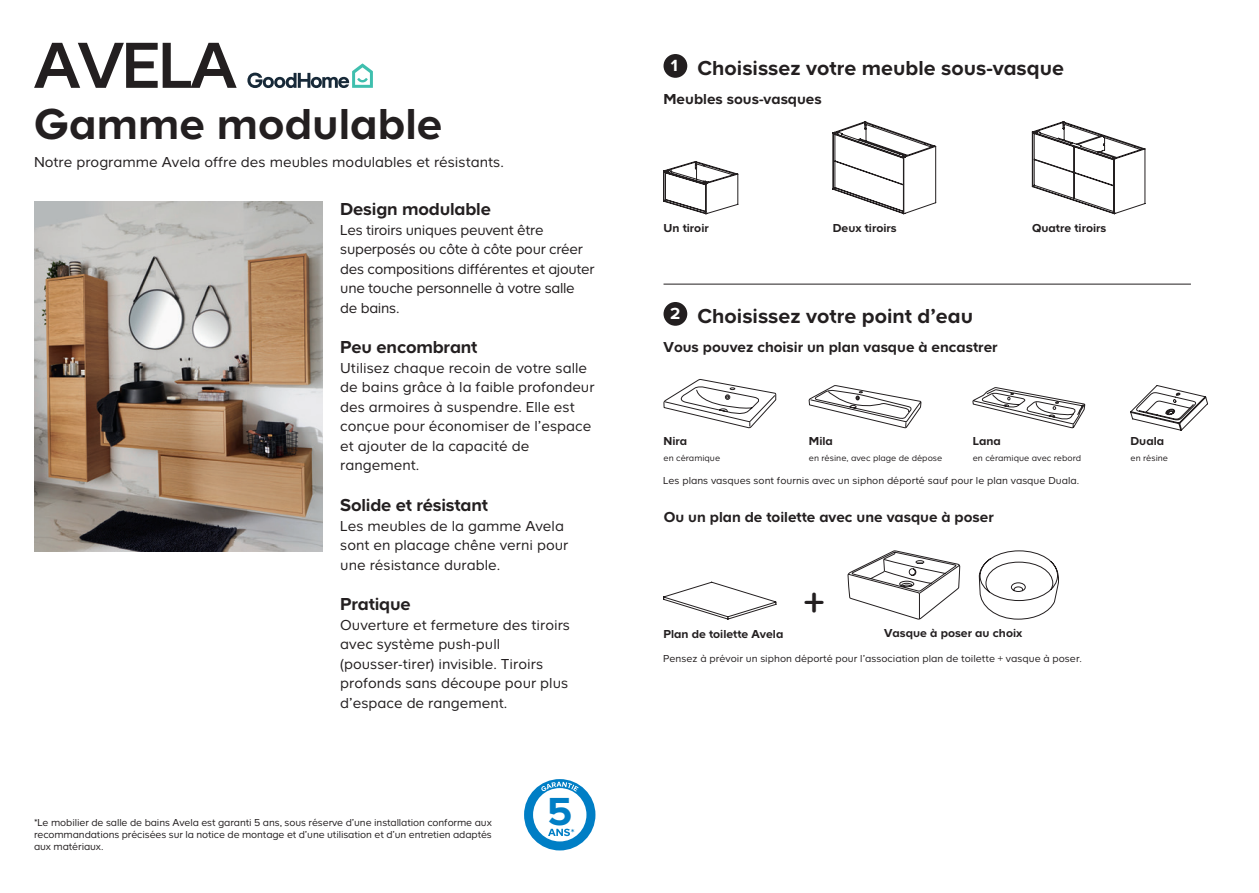
<style>
.page{position:relative;width:1259px;height:893px;background:#fff}
.page>*{position:absolute;margin:0;border:0;box-sizing:border-box;transform-origin:0 0}
.t1{font:500 67.5px "Casto";letter-spacing:-.04em;color:#231f20}
.t2{font:700 45px "Casto";color:#231f20}
.t3{font:700 40.65px "Casto";color:#007ec5}
.t4{font:700 40.2px "Casto";color:#231f20}
.t5{font:700 21px "Casto";color:#231f20}
.t6{font:700 18px "Casto";letter-spacing:-.01em;color:#231f20}
.t7{font:15px/19.5px "Casto";color:#231f20}
.t8{font:15px/19.5px "Casto";letter-spacing:-.02em;color:#231f20}
.t9{font:700 15px "Casto";color:#231f20}
.t10{font:700 12px "Casto";color:#231f20}
.t11{font:10.5px/12px "Casto";color:#231f20;text-align:justify}
.t12{font:9px "Casto";color:#231f20}
</style>
<div class="page">
<svg style="left:663px;top:379px;width:113px;height:50px"></svg>
<svg style="left:809px;top:385px;width:112px;height:43px"></svg>
<svg style="left:972px;top:387px;width:113px;height:41px"></svg>
<svg style="left:663px;top:161px;width:75px;height:53px"></svg>
<svg style="left:1031px;top:121px;width:114px;height:93px"></svg>
<svg style="left:832px;top:121px;width:104px;height:93px"></svg>
<svg style="left:663px;top:582px;width:113px;height:37px"></svg>
<svg style="left:847px;top:551px;width:113px;height:69px"></svg>
<svg style="left:979px;top:550px;width:80px;height:69px"></svg>
<img style="left:34px;top:202px;width:288px;height:349px">
<svg style="left:247px;top:64px;width:126px;height:24px"></svg>
<div style="left:663px;top:54px;width:24px;height:24px;background:#231f20;border-radius:50%"></div>
<hr style="left:663px;top:284px;width:528px;height:1px;background:#231f20">
<div style="left:663px;top:302px;width:24px;height:24px;background:#231f20;border-radius:50%"></div>
<svg style="left:1130px;top:385px;width:78px;height:46px"></svg>
<svg style="left:524px;top:779px;width:71px;height:71px"></svg>
<h1 class="t1" style="left:34px;top:26px;width:204px">AVELA</h1>
<h2 class="t2" style="left:34px;top:98px;width:410px">Gamme modulable</h2>
<p class="t7" style="left:34px;top:152px;width:471px">Notre programme Avela offre des meubles modulables et résistants.</p>
<p class="t6" style="left:340px;top:199px;width:152px">Design modulable</p>
<p class="t8" style="left:340px;top:220px;width:256px">Les tiroirs uniques peuvent être superposés ou côte à côte pour créer des compositions différentes et ajouter une touche personnelle à votre salle de bains.</p>
<p class="t6" style="left:340px;top:337px;width:139px">Peu encombrant</p>
<p class="t7" style="left:340px;top:358px;width:256px">Utilisez chaque recoin de votre salle de bains grâce à la faible profondeur des armoires à suspendre. Elle est conçue pour économiser de l’espace et ajouter de la capacité de rangement.</p>
<p class="t6" style="left:340px;top:495px;width:149px">Solide et résistant</p>
<p class="t7" style="left:340px;top:516px;width:230px">Les meubles de la gamme Avela sont en placage chêne verni pour une résistance durable.</p>
<p class="t6" style="left:340px;top:594px;width:72px">Pratique</p>
<p class="t7" style="left:340px;top:615px;width:231px">Ouverture et fermeture des tiroirs avec système push-pull (pousser-tirer) invisible. Tiroirs profonds sans découpe pour plus d’espace de rangement.</p>
<p class="t11" style="left:34px;top:817px;width:459px">*Le mobilier de salle de bains Avela est garanti 5 ans, sous réserve d’une installation conforme aux recommandations précisées sur la notice de montage et d’une utilisation et d’un entretien adaptés aux matériaux.</p>
<h3 class="t3" style="left:547px;top:788px;width:27px">5</h3>
<h3 class="t5" style="left:671px;top:56px;width:394px"><sup>1</sup> Choisissez votre meuble sous-vasque</h3>
<p class="t9" style="left:663px;top:91px;width:160px">Meubles sous-vasques</p>
<p class="t10" style="left:663px;top:221px;width:47px">Un tiroir</p>
<p class="t10" style="left:833px;top:221px;width:65px">Deux tiroirs</p>
<p class="t10" style="left:1032px;top:221px;width:76px">Quatre tiroirs</p>
<h3 class="t5" style="left:670px;top:304px;width:304px"><sup>2</sup> Choisissez votre point d’eau</h3>
<p class="t9" style="left:663px;top:339px;width:336px">Vous pouvez choisir un plan vasque à encastrer</p>
<p class="t10" style="left:663px;top:435px;width:25px">Nira</p>
<p class="t12" style="left:663px;top:452px;width:58px">en céramique</p>
<p class="t10" style="left:809px;top:435px;width:25px">Mila</p>
<p class="t12" style="left:809px;top:452px;width:135px">en résine, avec plage de dépose</p>
<p class="t11" style="left:663px;top:475px;width:417px">Les plans vasques sont fournis avec un siphon déporté sauf pour le plan vasque Duala.</p>
<p class="t10" style="left:972px;top:435px;width:30px">Lana</p>
<p class="t12" style="left:972px;top:452px;width:110px">en céramique avec rebord</p>
<p class="t9" style="left:664px;top:509px;width:332px">Ou un plan de toilette avec une vasque à poser</p>
<p class="t10" style="left:663px;top:627px;width:121px">Plan de toilette Avela</p>
<h3 class="t4" style="left:803px;top:579px;width:22px">+</h3>
<p class="t10" style="left:884px;top:626px;width:140px">Vasque à poser au choix</p>
<p class="t11" style="left:663px;top:652px;width:420px">Pensez à prévoir un siphon déporté pour l’association plan de toilette + vasque à poser.</p>
<p class="t10" style="left:1130px;top:435px;width:35px">Duala</p>
<p class="t12" style="left:1130px;top:452px;width:39px">en résine</p>
</div>
